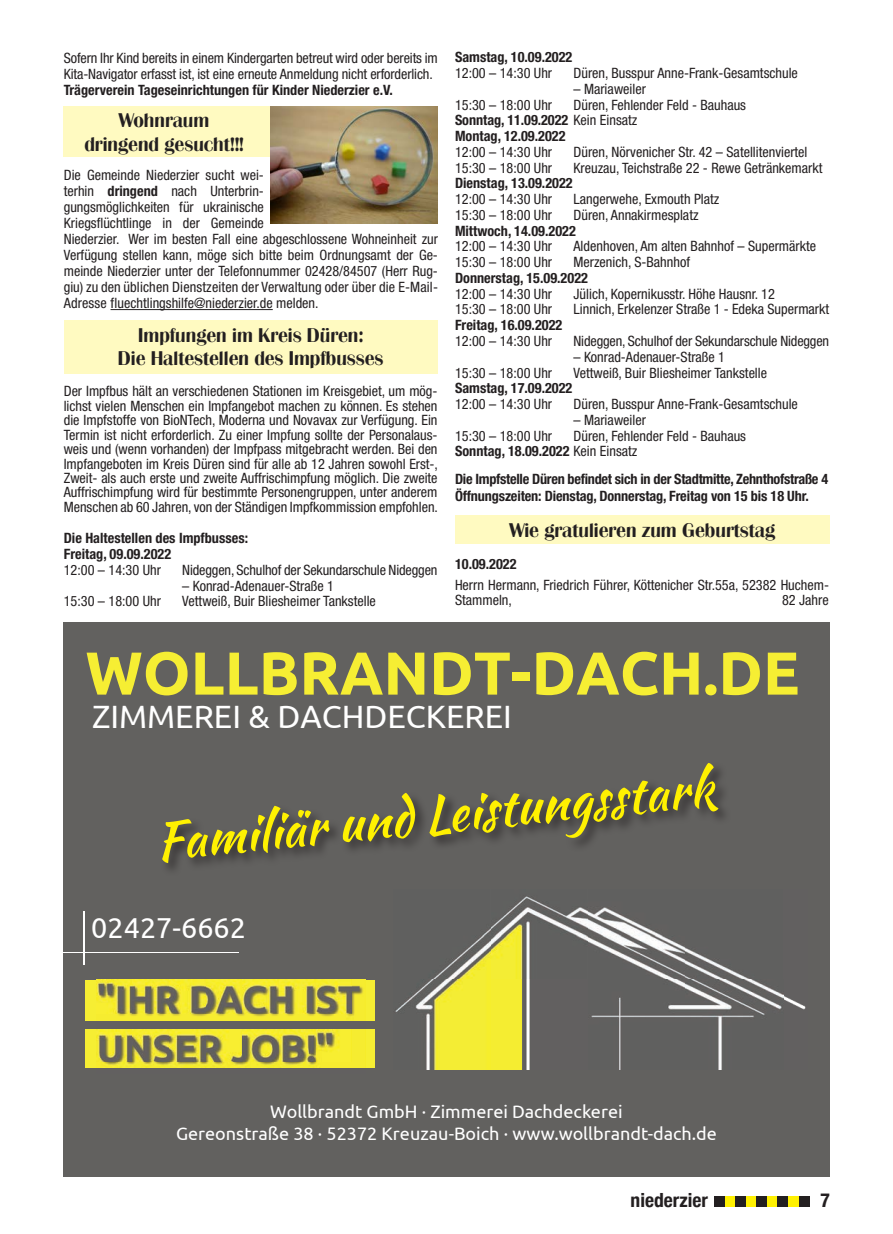
<style>
.page{position:relative;width:893px;height:1234px;background:#fff}
.page>*{position:absolute;margin:0;border:0;box-sizing:border-box;transform-origin:0 0}
.t1{font:700 60.45px "Ubuntu";color:#f6ee33}
.t2{font:51.15px "Kaushan Script";color:#fff101}
.t3{font:32.25px "Ubuntu";color:#fff}
.t4{font:28.8px "Ubuntu";color:#fff}
.Kleiner_Titelbalken{font:19.5px/23.4px "Britannic BQ";color:#231f20;text-align:center}
.t5{font:700 condensed 19.5px "Helvetica Neue";color:#231f20}
.t6{font:18px/21.6px "Ubuntu";color:#fff;text-align:center}
.Helvetica_Neue_Fließ{font:condensed 14.25px/16px "Helvetica Neue LT Std";color:#231f20}
.Helvetica_Neue_Fließ-2{font:700 condensed 14.25px "Helvetica Neue LT Std";color:#231f20}
.Helvetica_Neue_Fließ-3{font:700 condensed 14.25px/16.5px "Helvetica Neue LT Std";letter-spacing:-.02em;color:#231f20}
.s1{font-weight:700}
.s2{font-weight:400}
</style>
<div class="page">
<div style="left:64px;top:106px;width:374px;height:51px;background:#fffac1"></div>
<hr style="left:111px;top:309px;width:162px;height:1px;background:#231f20">
<div style="left:64px;top:320px;width:373px;height:53px;background:#fffac1"></div>
<img style="left:270px;top:106px;width:168px;height:117px">
<div style="left:64px;top:622px;width:765px;height:554px;background:#62615f"></div>
<img style="left:395px;top:896px;width:411px;height:173px">
<div style="left:86px;top:979px;width:289px;height:41px;background:#f6ee33"></div>
<div style="left:86px;top:1028px;width:289px;height:39px;background:#f6ee33"></div>
<img style="left:96px;top:979px;width:269px;height:42px">
<img style="left:96px;top:1067px;width:269px;height:1px">
<img style="left:96px;top:1028px;width:257px;height:33px">
<img style="left:353px;top:1028px;width:12px;height:1px">
<img style="left:102px;top:1061px;width:215px;height:6px">
<hr style="left:84px;top:910px;width:1px;height:54px;background:#fff">
<hr style="left:64px;top:952px;width:174px;height:1px;background:#fff">
<div style="left:160px;top:761px;width:572px;height:115px;background:#231f20;opacity:.75"></div>
<div style="left:455px;top:515px;width:374px;height:28px;background:#fffac1"></div>
<div style="left:714px;top:1196px;width:95px;height:10px;background:#fff101"></div>
<div style="left:714px;top:1196px;width:11px;height:10px;background:#231f20"></div>
<div style="left:735px;top:1196px;width:11px;height:10px;background:#231f20"></div>
<div style="left:756px;top:1196px;width:11px;height:10px;background:#231f20"></div>
<div style="left:777px;top:1196px;width:11px;height:10px;background:#231f20"></div>
<div style="left:799px;top:1196px;width:11px;height:10px;background:#231f20"></div>
<p class="Helvetica_Neue_Fließ" style="left:64px;top:50px;width:376px">Sofern Ihr Kind bereits in einem Kindergarten betreut wird oder bereits im<br>Kita-Navigator erfasst ist, ist eine erneute Anmeldung nicht erforderlich.</p>
<p class="Helvetica_Neue_Fließ-2" style="left:64px;top:82px;width:331px">Trägerverein Tageseinrichtungen für Kinder Niederzier e.V.</p>
<p class="Kleiner_Titelbalken" style="left:84px;top:109px;width:160px">Wohnraum dringend gesucht!!!</p>
<p class="Helvetica_Neue_Fließ" style="left:64px;top:166px;width:376px">Die Gemeinde Niederzier sucht wei-<br>terhin <span class="s1">dringend</span> nach Unterbrin-<br>gungsmöglichkeiten für ukrainische<br>Kriegsflüchtlinge in der Gemeinde<br>Niederzier. Wer im besten Fall eine abgeschlossene Wohneinheit zur Verfügung stellen kann, möge sich bitte beim Ordnungsamt der Ge&shy;meinde Niederzier unter der Telefonnummer 02428/84507 (Herr Rug&shy;giu) zu den üblichen Dienstzeiten der Verwaltung oder über die E-Mail-Adresse fluechtlingshilfe@niederzier.de melden.</p>
<p class="Kleiner_Titelbalken" style="left:118px;top:323px;width:267px">Impfungen im Kreis Düren:<br>Die Haltestellen des Impfbusses</p>
<p class="Helvetica_Neue_Fließ" style="left:64px;top:384px;width:376px;line-height:14.4px;text-align:justify">Der Impfbus hält an verschiedenen Stationen im Kreisgebiet, um mög&shy;lichst vielen Menschen ein Impfangebot machen zu können. Es stehen die Impfstoffe von BioNTech, Moderna und Novavax zur Verfügung. Ein Termin ist nicht erforderlich. Zu einer Impfung sollte der Personalaus&shy;weis und (wenn vorhanden) der Impfpass mitgebracht werden. Bei den Impfangeboten im Kreis Düren sind für alle ab 12 Jahren sowohl Erst-, Zweit- als auch erste und zweite Auffrischimpfung möglich. Die zweite Auffrischimpfung wird für bestimmte Personengruppen, unter anderem Menschen ab 60 Jahren, von der Ständigen Impfkommission empfohlen.</p>
<p class="Helvetica_Neue_Fließ-2" style="left:64px;top:529px;width:186px">Die Haltestellen des Impfbusses:</p>
<p class="Helvetica_Neue_Fließ-2" style="left:64px;top:545px;width:109px">Freitag, 09.09.2022</p>
<p class="Helvetica_Neue_Fließ" style="left:64px;top:561px;width:99px">12:00 – 14:30 Uhr</p>
<p class="Helvetica_Neue_Fließ" style="left:182px;top:561px;width:257px">Nideggen, Schulhof der Sekundarschule Nideggen</p>
<p class="Helvetica_Neue_Fließ" style="left:182px;top:577px;width:153px">– Konrad-Adenauer-Straße 1</p>
<p class="Helvetica_Neue_Fließ" style="left:64px;top:593px;width:99px">15:30 – 18:00 Uhr</p>
<p class="Helvetica_Neue_Fließ" style="left:182px;top:593px;width:195px">Vettweiß, Buir Bliesheimer Tankstelle</p>
<p class="Helvetica_Neue_Fließ-2" style="left:455px;top:49px;width:119px">Samstag, 10.09.2022</p>
<p class="Helvetica_Neue_Fließ" style="left:455px;top:65px;width:99px">12:00 – 14:30 Uhr</p>
<p class="Helvetica_Neue_Fließ" style="left:573px;top:65px;width:226px">Düren, Busspur Anne-Frank-Gesamtschule</p>
<p class="Helvetica_Neue_Fließ" style="left:573px;top:81px;width:74px">– Mariaweiler</p>
<p class="Helvetica_Neue_Fließ" style="left:455px;top:96px;width:99px">15:30 – 18:00 Uhr</p>
<p class="Helvetica_Neue_Fließ" style="left:573px;top:96px;width:174px">Düren, Fehlender Feld - Bauhaus</p>
<p class="Helvetica_Neue_Fließ-2" style="left:455px;top:112px;width:184px">Sonntag, 11.09.2022 <span class="s2">Kein Einsatz</span></p>
<p class="Helvetica_Neue_Fließ-2" style="left:455px;top:127px;width:112px">Montag, 12.09.2022</p>
<p class="Helvetica_Neue_Fließ" style="left:455px;top:144px;width:99px">12:00 – 14:30 Uhr</p>
<p class="Helvetica_Neue_Fließ" style="left:573px;top:144px;width:235px">Düren, Nörvenicher Str. 42 – Satellitenviertel</p>
<p class="Helvetica_Neue_Fließ" style="left:455px;top:159px;width:99px">15:30 – 18:00 Uhr</p>
<p class="Helvetica_Neue_Fließ" style="left:573px;top:159px;width:250px">Kreuzau, Teichstraße 22 - Rewe Getränkemarkt</p>
<p class="Helvetica_Neue_Fließ-2" style="left:455px;top:175px;width:119px">Dienstag, 13.09.2022</p>
<p class="Helvetica_Neue_Fließ" style="left:455px;top:191px;width:99px">12:00 – 14:30 Uhr</p>
<p class="Helvetica_Neue_Fließ" style="left:573px;top:191px;width:147px">Langerwehe, Exmouth Platz</p>
<p class="Helvetica_Neue_Fließ" style="left:455px;top:207px;width:99px">15:30 – 18:00 Uhr</p>
<p class="Helvetica_Neue_Fließ" style="left:573px;top:207px;width:127px">Düren, Annakirmesplatz</p>
<p class="Helvetica_Neue_Fließ-2" style="left:455px;top:222px;width:122px">Mittwoch, 14.09.2022</p>
<p class="Helvetica_Neue_Fließ" style="left:455px;top:238px;width:99px">12:00 – 14:30 Uhr</p>
<p class="Helvetica_Neue_Fließ" style="left:573px;top:238px;width:244px">Aldenhoven, Am alten Bahnhof – Supermärkte</p>
<p class="Helvetica_Neue_Fließ" style="left:455px;top:254px;width:99px">15:30 – 18:00 Uhr</p>
<p class="Helvetica_Neue_Fließ" style="left:573px;top:254px;width:118px">Merzenich, S-Bahnhof</p>
<p class="Helvetica_Neue_Fließ-2" style="left:455px;top:269px;width:135px">Donnerstag, 15.09.2022</p>
<p class="Helvetica_Neue_Fließ" style="left:455px;top:285px;width:99px">12:00 – 14:30 Uhr</p>
<p class="Helvetica_Neue_Fließ" style="left:573px;top:285px;width:203px">Jülich, Kopernikusstr. Höhe Hausnr. 12</p>
<p class="Helvetica_Neue_Fließ" style="left:455px;top:301px;width:99px">15:30 – 18:00 Uhr</p>
<p class="Helvetica_Neue_Fließ" style="left:573px;top:301px;width:257px">Linnich, Erkelenzer Straße 1 - Edeka Supermarkt</p>
<p class="Helvetica_Neue_Fließ-2" style="left:455px;top:316px;width:109px">Freitag, 16.09.2022</p>
<p class="Helvetica_Neue_Fließ" style="left:455px;top:333px;width:99px">12:00 – 14:30 Uhr</p>
<p class="Helvetica_Neue_Fließ" style="left:573px;top:333px;width:257px">Nideggen, Schulhof der Sekundarschule Nideggen</p>
<p class="Helvetica_Neue_Fließ" style="left:573px;top:348px;width:153px">– Konrad-Adenauer-Straße 1</p>
<p class="Helvetica_Neue_Fließ" style="left:455px;top:364px;width:99px">15:30 – 18:00 Uhr</p>
<p class="Helvetica_Neue_Fließ" style="left:573px;top:364px;width:195px">Vettweiß, Buir Bliesheimer Tankstelle</p>
<p class="Helvetica_Neue_Fließ-2" style="left:455px;top:379px;width:119px">Samstag, 17.09.2022</p>
<p class="Helvetica_Neue_Fließ" style="left:455px;top:396px;width:99px">12:00 – 14:30 Uhr</p>
<p class="Helvetica_Neue_Fließ" style="left:573px;top:396px;width:226px">Düren, Busspur Anne-Frank-Gesamtschule</p>
<p class="Helvetica_Neue_Fließ" style="left:573px;top:411px;width:74px">– Mariaweiler</p>
<p class="Helvetica_Neue_Fließ" style="left:455px;top:427px;width:99px">15:30 – 18:00 Uhr</p>
<p class="Helvetica_Neue_Fließ" style="left:573px;top:427px;width:174px">Düren, Fehlender Feld - Bauhaus</p>
<p class="Helvetica_Neue_Fließ-2" style="left:455px;top:442px;width:184px">Sonntag, 18.09.2022 <span class="s2">Kein Einsatz</span></p>
<p class="Helvetica_Neue_Fließ-3" style="left:455px;top:470px;width:375px">Die Impfstelle Düren befindet sich in der Stadtmitte, Zehnthofstraße 4<br>Öffnungszeiten: Dienstag, Donnerstag, Freitag von 15 bis 18 Uhr.</p>
<p class="Kleiner_Titelbalken" style="left:509px;top:518px;width:268px">Wie gratulieren zum Geburtstag</p>
<p class="Helvetica_Neue_Fließ-2" style="left:455px;top:555px;width:63px">10.09.2022</p>
<p class="Helvetica_Neue_Fließ" style="left:455px;top:577px;width:376px;line-height:15px">Herrn Hermann, Friedrich Führer, Köttenicher Str.55a, 52382 Huchem-<br>Stammeln,</p>
<p class="Helvetica_Neue_Fließ" style="left:782px;top:592px;width:48px">82 Jahre</p>
<h1 class="t1" style="left:85px;top:636px;width:716px">WOLLBRANDT-DACH.DE</h1>
<h3 class="t3" style="left:92px;top:697px;width:421px">ZIMMEREI &amp; DACHDECKEREI</h3>
<h2 class="t2" style="left:151px;top:806px;width:564px;rotate:-6deg">Familiär und Leistungsstark</h2>
<h3 class="t4" style="left:91px;top:910px;width:156px">02427-6662</h3>
<p class="t6" style="left:176px;top:1099px;width:542px">Wollbrandt GmbH · Zimmerei Dachdeckerei<br>Gereonstraße 38 · 52372 Kreuzau-Boich · www.wollbrandt-dach.de</p>
<h3 class="t5" style="left:631px;top:1183px;width:79px">niederzier</h3>
<h3 class="t5" style="left:820px;top:1183px;width:11px">7</h3>
</div>
